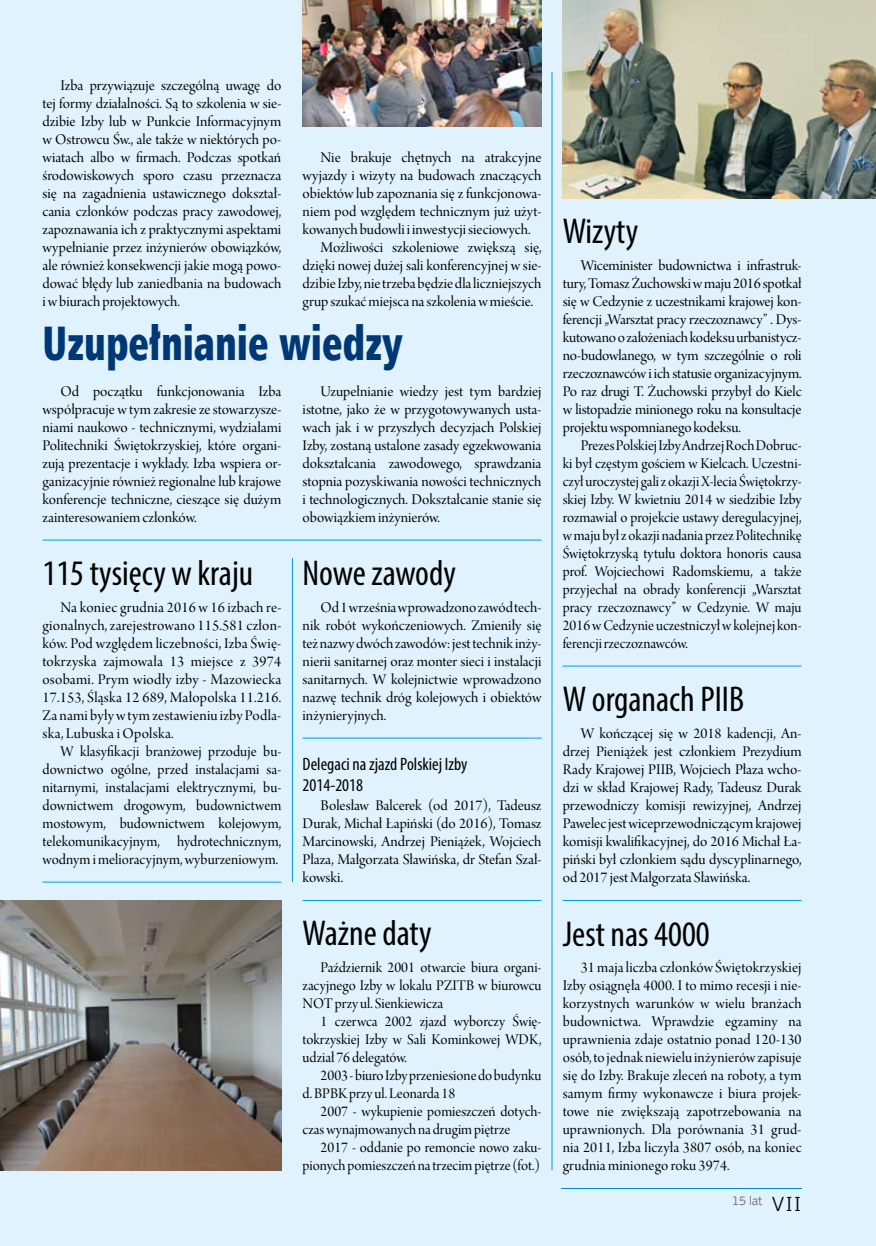
<style>
.page{position:relative;width:876px;height:1246px;background:#dff2fd}
.page>*{position:absolute;margin:0;border:0;box-sizing:border-box;transform-origin:0 0}
.t1{font:48px "Humnst 777 X Blk Cn EU";color:#003876;scale:.8 1}
.t2{font:condensed 36px "Myriad Pro";color:#000}
.t3{font:21px "Bell Gothic EU";color:#000}
.t4{font:condensed 18px/21.6px "Myriad Pro";color:#000}
.t5{font:15.75px/18px "Arno Pro Display";color:#000;text-align:justify}
.t6{font:13.5px "Bell Gothic EU";color:#6f6f6e}
</style>
<div class="page">
<hr style="left:561px;top:1188px;width:240px;height:1px;background:#008bd2">
<img style="left:563px;top:0;width:313px;height:198px">
<hr style="left:552px;top:72px;width:1px;height:1098px;background:#009ee3">
<hr style="left:563px;top:666px;width:238px;height:1px;background:#009ee3">
<hr style="left:563px;top:900px;width:238px;height:1px;background:#009ee3">
<hr style="left:43px;top:540px;width:498px;height:1px;background:#009ee3">
<hr style="left:43px;top:882px;width:238px;height:1px;background:#009ee3">
<hr style="left:303px;top:900px;width:238px;height:1px;background:#009ee3">
<hr style="left:292px;top:558px;width:1px;height:324px;background:#009ee3">
<hr style="left:303px;top:738px;width:238px;height:1px;background:#009ee3">
<img style="left:0;top:900px;width:281px;height:270px">
<img style="left:303px;top:0;width:238px;height:126px">
<p class="t5" style="left:43px;top:77px;width:240px;text-indent:18px">Izba przywiązuje szczególną uwagę do tej formy działalności. Są to szkolenia w sie&shy;dzibie Izby lub w Punkcie Informacyjnym w Ostrowcu Św., ale także w niektórych po&shy;wiatach albo w firmach. Podczas spotkań środowiskowych sporo czasu przeznacza się na zagadnienia ustawicznego dokształ&shy;cania członków podczas pracy zawodowej, zapoznawania ich z praktycznymi aspektami wypełnianie przez inżynierów obowiązków, ale również konsekwencji jakie mogą powo&shy;dować błędy lub zaniedbania na budowach iwbiurach projektowych.</p>
<h1 class="t1" style="left:43px;top:312px;width:452px">Uzupełnianie wiedzy</h1>
<p class="t5" style="left:43px;top:383px;width:240px;text-indent:18px">Od początku funkcjonowania Izba współpracuje wtym zakresie ze stowarzysze&shy;niami naukowo - technicznymi, wydziałami Politechniki Świętokrzyskiej, które organi&shy;zują prezentacje i wykłady. Izba wspiera or&shy;ganizacyjnie również regionalne lub krajowe konferencje techniczne, cieszące się dużym zainteresowaniem członków.</p>
<p class="t5" style="left:321px;top:149px;width:222px">Nie brakuje chętnych na atrakcyjne</p>
<p class="t5" style="left:303px;top:167px;width:240px">wyjazdy i wizyty na budowach znaczących</p>
<p class="t5" style="left:303px;top:185px;width:240px">obiektów lub zapoznania się z funkcjonowa-</p>
<p class="t5" style="left:303px;top:203px;width:240px">niem pod względem technicznym już użyt-</p>
<p class="t5" style="left:303px;top:221px;width:229px">kowanych budowli i inwestycji sieciowych.</p>
<p class="t5" style="left:321px;top:239px;width:222px">Możliwości szkoleniowe zwiększą się,</p>
<p class="t5" style="left:303px;top:257px;width:240px">dzięki nowej dużej sali konferencyjnej w sie-</p>
<p class="t5" style="left:303px;top:275px;width:240px">dzibie Izby, nie trzeba będzie dla liczniejszych</p>
<p class="t5" style="left:303px;top:293px;width:232px">grup szukać miejsca na szkolenia wmieście.</p>
<p class="t5" style="left:303px;top:383px;width:240px;text-indent:18px">Uzupełnianie wiedzy jest tym bardziej istotne, jako że w przygotowywanych usta&shy;wach jak i w przyszłych decyzjach Polskiej Izby, zostaną ustalone zasady egzekwowania dokształcania zawodowego, sprawdzania stopnia pozyskiwania nowości technicznych i technologicznych. Dokształcanie stanie się obowiązkiem inżynierów.</p>
<h2 class="t2" style="left:43px;top:551px;width:212px">115 tysięcy w kraju</h2>
<p class="t5" style="left:43px;top:599px;width:240px;text-indent:18px">Na koniec grudnia 2016 w 16 izbach re&shy;gionalnych, zarejestrowano 115.581 człon&shy;ków. Pod względem liczebności, Izba Świę&shy;tokrzyska zajmowała 13 miejsce z 3974 osobami. Prym wiodły izby - Mazowiecka 17.153, Śląska 12 689, Małopolska 11.216.<br>Za nami były wtym zestawieniu izby Podla&shy;ska, Lubuska i Opolska.</p>
<p class="t5" style="left:43px;top:743px;width:240px;text-indent:18px">W klasyfikacji branżowej przoduje bu&shy;downictwo ogólne, przed instalacjami sa&shy;nitarnymi, instalacjami elektrycznymi, bu&shy;downictwem drogowym, budownictwem mostowym, budownictwem kolejowym, telekomunikacyjnym, hydrotechnicznym, wodnym imelioracyjnym, wyburzeniowym.</p>
<h2 class="t2" style="left:303px;top:551px;width:155px">Nowe zawody</h2>
<p class="t5" style="left:303px;top:599px;width:240px;text-indent:18px">Od 1 września wprowadzono zawód tech&shy;nik robót wykończeniowych. Zmieniły się też nazwy dwóch zawodów: jest technik inży&shy;nierii sanitarnej oraz monter sieci i instalacji sanitarnych. W kolejnictwie wprowadzono nazwę technik dróg kolejowych i obiektów inżynieryjnych.</p>
<p class="t4" style="left:303px;top:753px;width:166px">Delegaci na zjazd Polskiej Izby<br>2014-2018</p>
<p class="t5" style="left:303px;top:797px;width:240px;text-indent:18px">Bolesław Balcerek (od 2017), Tadeusz Durak, Michał Łapiński (do 2016), Tomasz Marcinowski, Andrzej Pieniążek, Wojciech Płaza, Małgorzata Sławińska, dr Stefan Szał&shy;kowski.</p>
<h2 class="t2" style="left:303px;top:911px;width:130px">Ważne daty</h2>
<p class="t5" style="left:303px;top:959px;width:240px;text-indent:18px">Październik 2001 otwarcie biura organi&shy;zacyjnego Izby w lokalu PZITB w biurowcu NOT przy ul. Sienkiewicza</p>
<p class="t5" style="left:303px;top:1013px;width:240px;text-indent:18px">1 czerwca 2002 zjazd wyborczy Świę&shy;tokrzyskiej Izby w Sali Kominkowej WDK, udział 76 delegatów.</p>
<p class="t5" style="left:303px;top:1067px;width:240px;text-indent:18px">2003 - biuro Izby przeniesione do budynku d. BPBK przy ul. Leonarda 18</p>
<p class="t5" style="left:303px;top:1103px;width:240px;text-indent:18px">2007 - wykupienie pomieszczeń dotych&shy;czas wynajmowanych na drugim piętrze</p>
<p class="t5" style="left:303px;top:1139px;width:240px;text-align:right">2017 - oddanie po remoncie nowo zaku&shy;pionych pomieszczeń na trzecim piętrze (fot.)</p>
<h2 class="t2" style="left:563px;top:209px;width:77px">Wizyty</h2>
<p class="t5" style="left:563px;top:257px;width:240px;text-indent:18px">Wiceminister budownictwa i infrastruk&shy;tury, Tomasz Żuchowski wmaju 2016 spotkał się w Cedzynie z uczestnikami krajowej kon&shy;ferencji „Warsztat pracy rzeczoznawcy” . Dys&shy;kutowano ozałożeniach kodeksu urbanistycz&shy;no-budowlanego, w tym szczególnie o roli rzeczoznawców i ich statusie organizacyjnym.<br>Po raz drugi T. Żuchowski przybył do Kielc w listopadzie minionego roku na konsultacje projektu wspomnianego kodeksu.</p>
<p class="t5" style="left:563px;top:437px;width:240px;text-indent:18px">Prezes Polskiej Izby Andrzej Roch Dobruc&shy;ki był częstym gościem w Kielcach. Uczestni&shy;czył uroczystej gali z okazji X-lecia Świętokrzy&shy;skiej Izby. W kwietniu 2014 w siedzibie Izby rozmawiał o projekcie ustawy deregulacyjnej, wmaju był z okazji nadania przez Politechnikę Świętokrzyską tytułu doktora honoris causa prof. Wojciechowi Radomskiemu, a także przyjechał na obrady konferencji „Warsztat pracy rzeczoznawcy” w Cedzynie. W maju 2016 wCedzynie uczestniczył wkolejnej kon&shy;ferencji rzeczoznawców.</p>
<h2 class="t2" style="left:563px;top:677px;width:183px">W organach PIIB</h2>
<p class="t5" style="left:563px;top:725px;width:240px;text-indent:18px">W kończącej się w 2018 kadencji, An&shy;drzej Pieniążek jest członkiem Prezydium Rady Krajowej PIIB, Wojciech Płaza wcho&shy;dzi w skład Krajowej Rady, Tadeusz Durak przewodniczy komisji rewizyjnej, Andrzej Pawelec jest wiceprzewodniczącym krajowej komisji kwalifikacyjnej, do 2016 Michał Ła&shy;piński był członkiem sądu dyscyplinarnego, od 2017 jest Małgorzata Sławińska.</p>
<h2 class="t2" style="left:563px;top:912px;width:149px">Jest nas 4000</h2>
<p class="t5" style="left:563px;top:959px;width:240px;text-indent:18px">31 maja liczba członków Świętokrzyskiej Izby osiągnęła 4000. I to mimo recesji i nie&shy;korzystnych warunków w wielu branżach budownictwa. Wprawdzie egzaminy na uprawnienia zdaje ostatnio ponad 120-130 osób, to jednak niewielu inżynierów zapisuje się do Izby. Brakuje zleceń na roboty, a tym samym firmy wykonawcze i biura projek&shy;towe nie zwiększają zapotrzebowania na uprawnionych. Dla porównania 31 grud&shy;nia 2011, Izba liczyła 3807 osób, na koniec grudnia minionego roku 3974.</p>
<p class="t6" style="left:732px;top:1192px;width:32px">15 lat</p>
<h3 class="t3" style="left:771px;top:1190px;width:32px">VII</h3>
</div>
